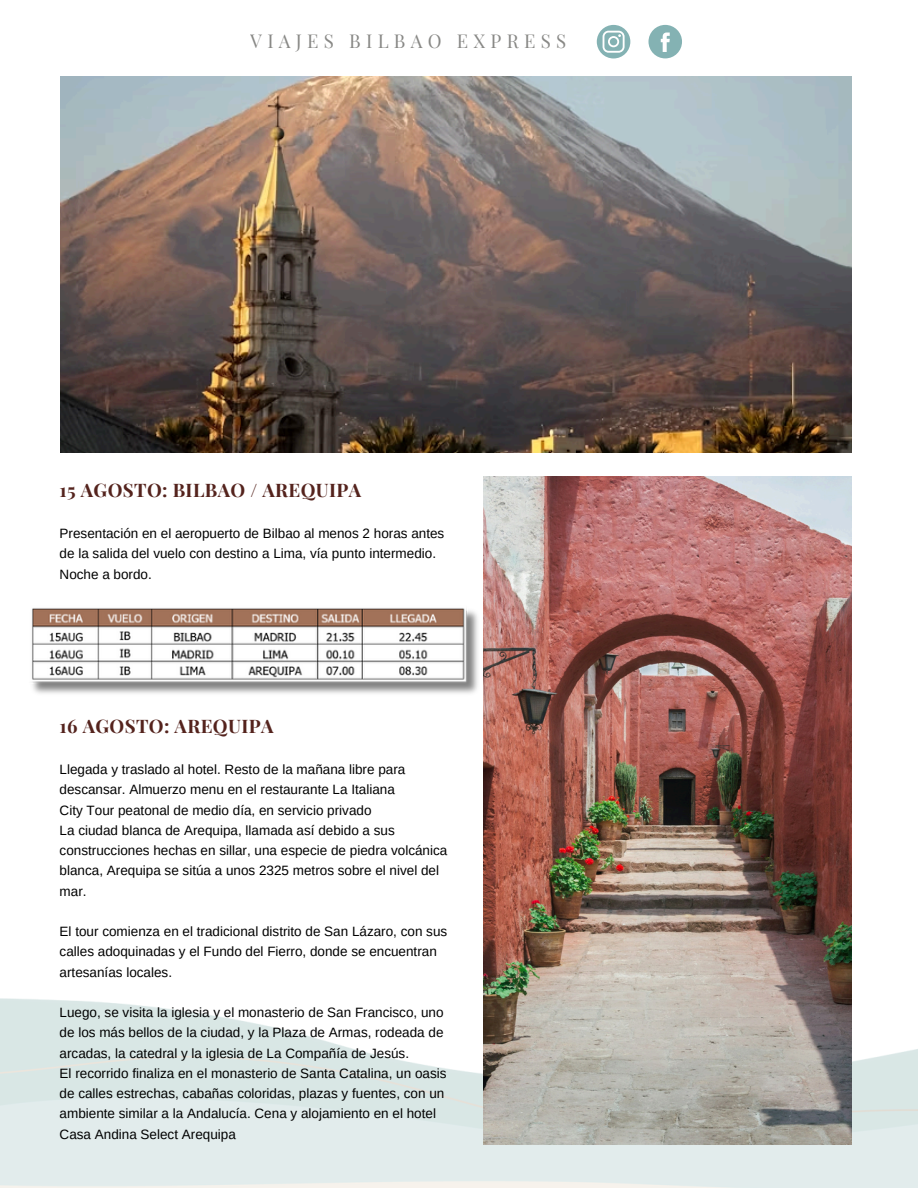
<style>
.page{position:relative;width:918px;height:1188px;background:#fff}
.page>*{position:absolute;margin:0;border:0;box-sizing:border-box;transform-origin:0 0}
.t1{font:700 18.75px "Playfair Display";letter-spacing:.02em;color:#54231d}
.t2{font:18.75px "Playfair Display";letter-spacing:.28em;color:#444440}
.t3{font:13.5px/20.2px "Arimo";color:#000}
</style>
<div class="page">
<img style="left:60px;top:76px;width:791px;height:376px">
<img style="left:0;top:998px;width:918px;height:190px">
<img style="left:483px;top:477px;width:368px;height:668px">
<svg style="left:597px;top:25px;width:33px;height:33px"></svg>
<svg style="left:649px;top:25px;width:33px;height:33px"></svg>
<img style="left:32px;top:606px;width:494px;height:92px">
<h1 class="t2" style="left:250px;top:28px;width:317px">VIAJES BILBAO EXPRESS</h1>
<p class="t1" style="left:60px;top:477px;width:303px">15 AGOSTO: BILBAO / AREQUIPA</p>
<p class="t3" style="left:60px;top:523px;width:386px">Presentación en el aeropuerto de Bilbao al menos 2 horas antes de la salida del vuelo con destino a Lima, vía punto intermedio.<br>Noche a bordo.</p>
<h1 class="t1" style="left:60px;top:713px;width:215px">16 AGOSTO: AREQUIPA</h1>
<p class="t3" style="left:60px;top:759px;width:347px">Llegada y traslado al hotel. Resto de la mañana libre para descansar. Almuerzo menu en el restaurante La Italiana</p>
<p class="t3" style="left:60px;top:800px;width:313px">City Tour peatonal de medio día, en servicio privado</p>
<h1 class="t3" style="left:60px;top:820px;width:389px">La ciudad blanca de Arequipa, llamada así debido a sus construcciones hechas en sillar, una especie de piedra volcánica blanca, Arequipa se sitúa a unos 2325 metros sobre el nivel del mar.</h1>
<p class="t3" style="left:60px;top:921px;width:389px">El tour comienza en el tradicional distrito de San Lázaro, con sus calles adoquinadas y el Fundo del Fierro, donde se encuentran artesanías locales.</p>
<p class="t3" style="left:60px;top:1002px;width:385px;text-align:justify">Luego, se visita la iglesia y el monasterio de San Francisco, uno de los más bellos de la ciudad, y la Plaza de Armas, rodeada de arcadas, la catedral y la iglesia de La Compañía de Jesús.</p>
<p class="t3" style="left:60px;top:1063px;width:388px">El recorrido finaliza en el monasterio de Santa Catalina, un oasis de calles estrechas, cabañas coloridas, plazas y fuentes, con un ambiente similar a la Andalucía. Cena y alojamiento en el hotel Casa Andina Select Arequipa</p>
</div>
